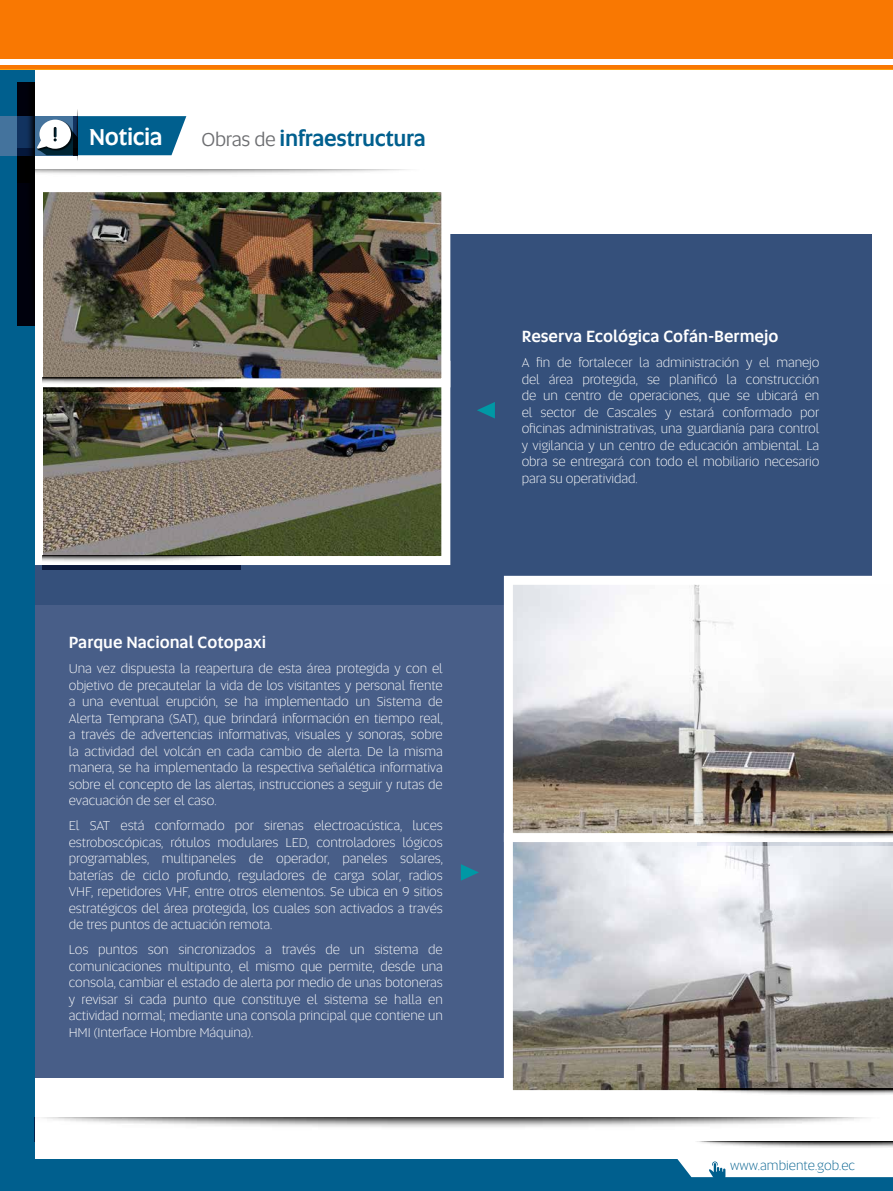
<style>
.page{position:relative;width:893px;height:1191px;background:#fff}
.page>*{position:absolute;margin:0;border:0;box-sizing:border-box;transform-origin:0 0}
.t1{font:500 23.4px "Altis";letter-spacing:-.02em;color:#fff}
.t2{font:500 21.9px "Altis";letter-spacing:-.02em;color:#005f8e}
.t3{font:500 16.5px "Altis";color:#fff}
.t4{font:300 13.5px/16.5px "Altis";letter-spacing:-.01em;color:#fff;text-align:justify}
.t5{font:300 13.5px "Altis";color:#005f8e}
.s1{font-weight:400;font-size:19.5px;color:#6d6e71}
</style>
<div class="page">
<div style="left:0;top:557px;width:872px;height:520px;background:#485e88"></div>
<div style="left:0;top:234px;width:872px;height:370px;background:#35507b"></div>
<img style="left:34px;top:392px;width:417px;height:177px">
<img style="left:34px;top:183px;width:417px;height:209px">
<svg style="left:477px;top:402px;width:18px;height:16px"></svg>
<div style="left:0;top:0;width:34px;height:1191px;background:#005f8e"></div>
<div style="left:0;top:0;width:893px;height:69px;background:#f97802"></div>
<div style="left:0;top:60px;width:893px;height:5px;background:#fff"></div>
<svg style="left:0;top:116px;width:186px;height:39px;background:#2f6f93"></svg>
<img style="left:74px;top:110px;width:4px;height:51px">
<div style="left:0;top:1159px;width:893px;height:32px;background:#005f8e"></div>
<svg style="left:677px;top:1159px;width:216px;height:19px;background:#e2edf2"></svg>
<img style="left:697px;top:1141px;width:196px;height:7px">
<img style="left:34px;top:169px;width:374px;height:14px">
<img style="left:42px;top:377px;width:198px;height:14px">
<img style="left:42px;top:555px;width:198px;height:14px">
<svg style="left:499px;top:846px;width:394px;height:245px;background:#b5b4b5"></svg>
<svg style="left:499px;top:575px;width:394px;height:271px;background:#c5c3c1"></svg>
<svg style="left:461px;top:864px;width:18px;height:16px"></svg>
<img style="left:698px;top:1088px;width:195px;height:7px">
<img style="left:698px;top:832px;width:195px;height:13px">
<img style="left:34px;top:1117px;width:834px;height:24px">
<h1 class="t1" style="left:89px;top:119px;width:75px">Noticia</h1>
<h2 class="t2" style="left:202px;top:122px;width:226px"><span class="s1">Obras de</span> infraestructura</h2>
<p class="t3" style="left:69px;top:630px;width:199px">Parque Nacional Cotopaxi</p>
<p class="t4" style="left:69px;top:660px;width:376px">Una vez dispuesta la reapertura de esta área protegida y con el objetivo de precautelar la vida de los visitantes y personal frente a una eventual erupción, se ha implementado un Sistema de Alerta Temprana (SAT), que brindará información en tiempo real, a través de advertencias informativas, visuales y sonoras, sobre la actividad del volcán en cada cambio de alerta. De la misma manera, se ha implementado la respectiva señalética informativa sobre el concepto de las alertas, instrucciones a seguir y rutas de evacuación de ser el caso.</p>
<p class="t4" style="left:69px;top:817px;width:376px">El SAT está conformado por sirenas electroacústica, luces estroboscópicas, rótulos modulares LED, controladores lógicos programables, multipaneles de operador, paneles solares, baterías de ciclo profundo, reguladores de carga solar, radios VHF, repetidores VHF, entre otros elementos. Se ubica en 9 sitios estratégicos del área protegida, los cuales son activados a través de tres puntos de actuación remota.</p>
<p class="t4" style="left:69px;top:941px;width:376px">Los puntos son sincronizados a través de un sistema de comunicaciones multipunto, el mismo que permite, desde una consola, cambiar el estado de alerta por medio de unas botoneras y revisar si cada punto que constituye el sistema se halla en actividad normal; mediante una consola principal que contiene un HMI (Interface Hombre Máquina).</p>
<p class="t3" style="left:522px;top:324px;width:258px">Reserva Ecológica Cofán-Bermejo</p>
<p class="t4" style="left:522px;top:354px;width:299px">A fin de fortalecer la administración y el manejo del área protegida, se planificó la construcción de un centro de operaciones, que se ubicará en el sector de Cascales y estará conformado por oficinas administrativas, una guardianía para control y vigilancia y un centro de educación ambiental. La obra se entregará con todo el mobiliario necesario para su operatividad.</p>
<p class="t5" style="left:730px;top:1156px;width:126px">www.ambiente.gob.ec</p>
</div>
